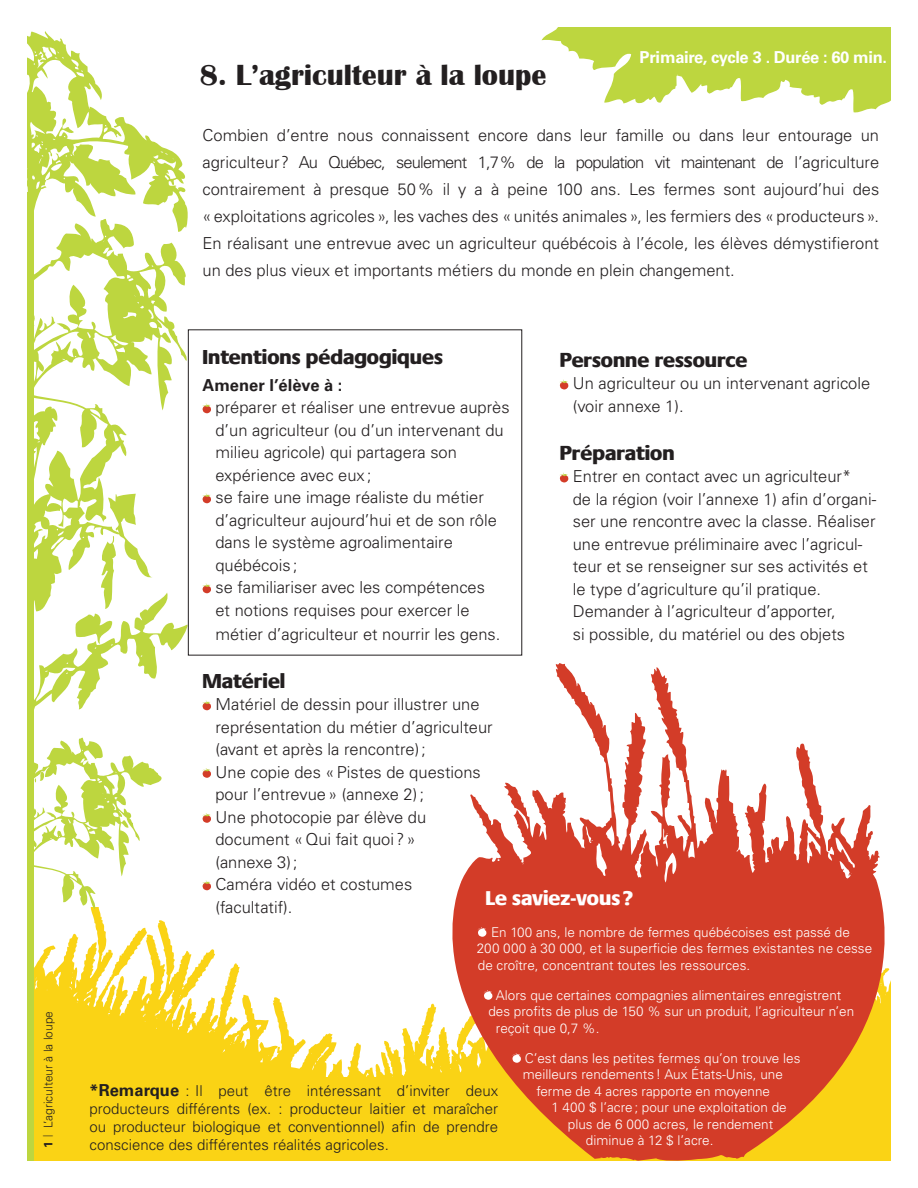
<style>
.page{position:relative;width:918px;height:1188px;background:#fff}
.page>*{position:absolute;margin:0;border:0;box-sizing:border-box;transform-origin:0 0}
.t1{font:700 30px "Britannic";color:#231f20}
.t2{font:800 21px "Praxis";color:#231f20}
.t3{font:800 21px "Praxis";color:#fff}
.t4{font:300 16.5px/22.5px "Univers";color:#231f20}
.t5{font:700 16.5px "Univers";letter-spacing:-.02em;color:#fff}
.t6{font:700 16.5px "Univers";color:#231f20}
.t7{font:300 15px/18px "Univers";color:#231f20;text-align:justify}
.t8{font:300 13.5px/16.5px "Univers";color:#fff}
.t9{font:300 12px "Univers";color:#231f20}
.s1{font-weight:700;font-size:16.5px}
</style>
<div class="page">
<svg style="left:542px;top:27px;width:349px;height:86px"></svg>
<div style="left:637px;top:0;width:263px;height:63px;background:#bdd63f"></div>
<div style="left:891px;top:3px;width:27px;height:117px;background:#fff"></div>
<svg style="left:337px;top:1043px;width:37px;height:34px"></svg>
<svg style="left:374px;top:1040px;width:28px;height:37px"></svg>
<svg style="left:190px;top:949px;width:147px;height:128px"></svg>
<div style="left:28px;top:1077px;width:863px;height:85px;background:#fad315"></div>
<svg style="left:27px;top:31px;width:163px;height:373px"></svg>
<svg style="left:34px;top:404px;width:156px;height:673px"></svg>
<svg style="left:75px;top:534px;width:41px;height:110px"></svg>
<svg style="left:34px;top:738px;width:128px;height:171px"></svg>
<div style="left:0;top:192px;width:34px;height:973px;background:#bdd63f"></div>
<div style="left:0;top:0;width:27px;height:1180px;background:#fff"></div>
<div style="left:4px;top:0;width:914px;height:27px;background:#fff"></div>
<div style="left:0;top:1161px;width:918px;height:27px;background:#fff"></div>
<svg style="left:402px;top:663px;width:489px;height:498px;fill:#d33c28"></svg>
<svg style="left:478px;top:927px;width:8px;height:10px"></svg>
<svg style="left:484px;top:990px;width:8px;height:10px"></svg>
<svg style="left:512px;top:1053px;width:9px;height:10px"></svg>
<svg style="left:560px;top:380px;width:8px;height:10px"></svg>
<svg style="left:560px;top:473px;width:8px;height:10px"></svg>
<svg style="left:202px;top:404px;width:9px;height:9px"></svg>
<svg style="left:202px;top:494px;width:9px;height:9px"></svg>
<svg style="left:202px;top:584px;width:9px;height:9px"></svg>
<svg style="left:202px;top:701px;width:9px;height:9px"></svg>
<svg style="left:202px;top:768px;width:9px;height:10px"></svg>
<svg style="left:202px;top:813px;width:9px;height:10px"></svg>
<svg style="left:202px;top:881px;width:9px;height:9px"></svg>
<p class="t9" style="left:41px;top:1137px;width:128px;rotate:-90deg"><sup>|</sup> L’agriculteur à la loupe</p>
<p class="t5" style="left:640px;top:48px;width:249px">Primaire, cycle 3 . Durée : 60 min.</p>
<h1 class="t1" style="left:200px;top:58px;width:348px">8. L’agriculteur à la loupe</h1>
<p class="t4" style="left:202px;top:122px;width:678px;line-height:27px;text-align:justify">Combien d’entre nous connaissent encore dans leur famille ou dans leur entourage un agriculteur? Au Québec, seulement 1,7% de la population vit maintenant de l’agriculture contrairement à presque 50% il y a à peine 100 ans. Les fermes sont aujourd’hui des «exploitations agricoles», les vaches des «unités animales», les fermiers des «producteurs».<br>En réalisant une entrevue avec un agriculteur québécois à l’école, les élèves démystifieront un des plus vieux et importants métiers du monde en plein changement.</p>
<p class="t2" style="left:202px;top:345px;width:242px">Intentions pédagogiques</p>
<p class="t6" style="left:202px;top:375px;width:141px">Amener l’élève à :</p>
<p class="t4" style="left:215px;top:396px;width:296px">préparer et réaliser une entrevue auprès d’un agriculteur (ou d’un intervenant du milieu agricole) qui partagera son expérience avec eux ;<br>se faire une image réaliste du métier d’agriculteur aujourd’hui et de son rôle dans le système agroalimentaire québécois ;<br>se familiariser avec les compétences<br>et notions requises pour exercer le</p>
<p class="t4" style="left:215px;top:623px;width:286px">métier d’agriculteur et nourrir les gens.</p>
<p class="t2" style="left:202px;top:669px;width:84px">Matériel</p>
<p class="t4" style="left:215px;top:693px;width:279px">Matériel de dessin pour illustrer une représentation du métier d’agriculteur (avant et après la rencontre);<br>Une copie des «Pistes de questions pour l’entrevue» (annexe 2);<br>Une photocopie par élève du document «Qui fait quoi ?»<br>(annexe 3);<br>Caméra vidéo et costumes (facultatif).</p>
<p class="t2" style="left:560px;top:348px;width:189px">Personne ressource</p>
<p class="t4" style="left:573px;top:372px;width:299px">Un agriculteur ou un intervenant agricole (voir annexe 1).</p>
<p class="t2" style="left:560px;top:441px;width:116px">Préparation</p>
<p class="t4" style="left:573px;top:465px;width:305px">Entrer en contact avec un agriculteur*<br>de la région (voir l’annexe 1) afin d’organi&shy;ser une rencontre avec la classe. Réaliser une entrevue préliminaire avec l’agricul&shy;teur et se renseigner sur ses activités et le type d’agriculture qu’il pratique.<br>Demander à l’agriculteur d’apporter,<br>si possible, du matériel ou des objets</p>
<p class="t3" style="left:485px;top:886px;width:149px">Le saviez-vous ?</p>
<p class="t8" style="left:477px;top:924px;width:397px;text-indent:14px">En 100 ans, le nombre de fermes québécoises est passé de<br>200 000 à 30 000, et la superficie des fermes existantes ne cesse de croître, concentrant toutes les ressources.</p>
<p class="t8" style="left:496px;top:987px;width:347px">Alors que certaines compagnies alimentaires enregistrent</p>
<p class="t8" style="left:488px;top:1003px;width:367px">des profits de plus de 150 % sur un produit, l’agriculteur n’en</p>
<p class="t8" style="left:496px;top:1020px;width:105px">reçoit que 0,7 %.</p>
<p class="t8" style="left:525px;top:1050px;width:277px">C’est dans les petites fermes qu’on trouve les</p>
<p class="t8" style="left:523px;top:1066px;width:262px">meilleurs rendements ! Aux États-Unis, une</p>
<p class="t8" style="left:536px;top:1083px;width:235px">ferme de 4 acres rapporte en moyenne</p>
<p class="t8" style="left:551px;top:1099px;width:237px">1 400 $ l’acre; pour une exploitation de</p>
<p class="t8" style="left:568px;top:1116px;width:207px">plus de 6 000 acres, le rendement</p>
<p class="t8" style="left:586px;top:1132px;width:129px">diminue à 12 $ l’acre.</p>
<p class="t7" style="left:90px;top:1082px;width:410px"><span class="s1">*Remarque</span> : Il peut être intéressant d’inviter deux producteurs différents (ex. : producteur laitier et maraîcher ou producteur biologique et conventionnel) afin de prendre conscience des différentes réalités agricoles.</p>
</div>
